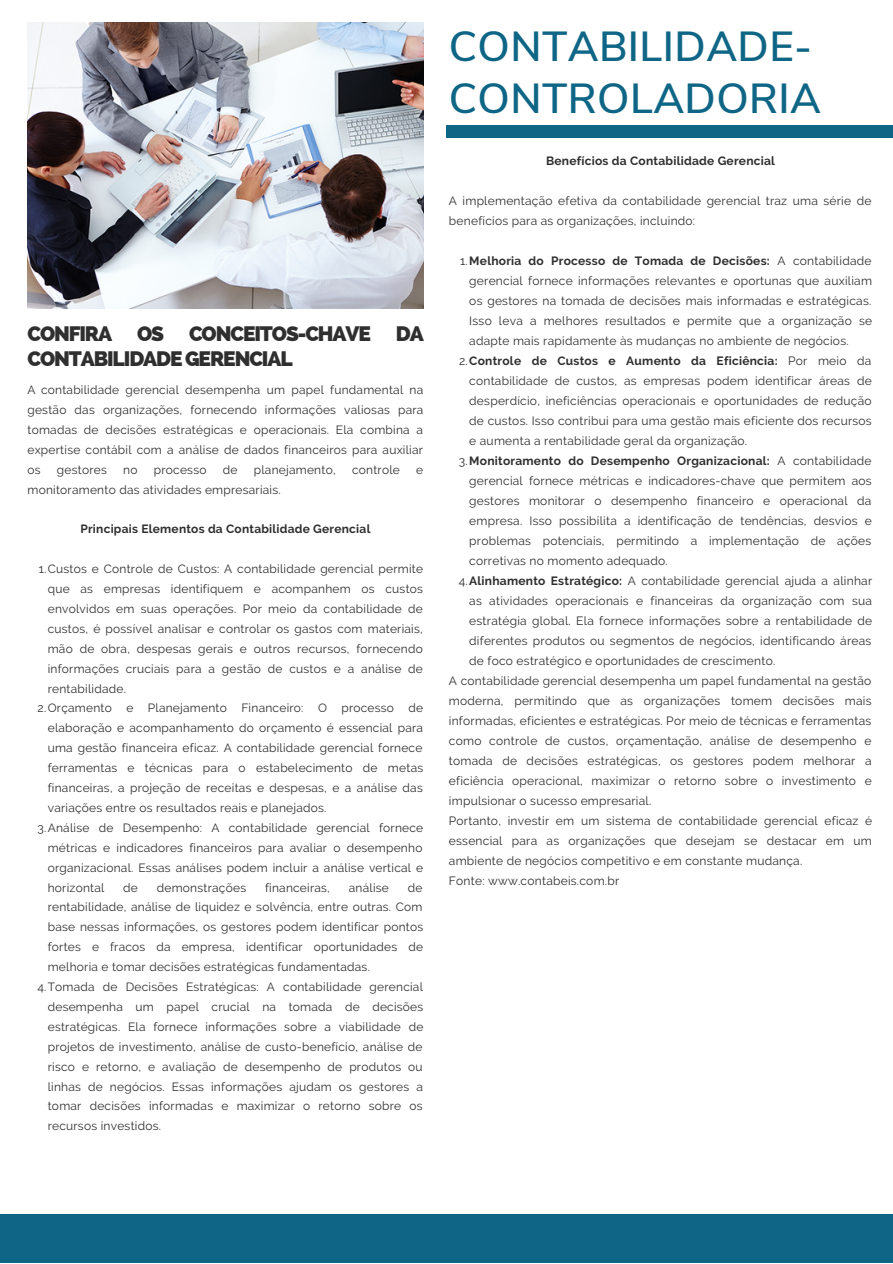
<style>
.page{position:relative;width:893px;height:1264px;background:#fff}
.page>*{position:absolute;margin:0;border:0;box-sizing:border-box;transform-origin:0 0}
.t1{font:600 42px/52.8px "Nunito Sans";letter-spacing:.01em;color:#0e6585}
.t2{font:800 21px/25px "Raleway";letter-spacing:-.055em;color:#2f2f2f}
.t3{font:12px/20px "Raleway";letter-spacing:.02em;color:#2f2f2f;text-align:justify}
.t4{font:700 12px "Raleway";letter-spacing:.02em;color:#2f2f2f}
.s1{font-weight:700}
</style>
<div class="page">
<div style="left:0;top:1214px;width:892px;height:48px;background:#0e6585"></div>
<img style="left:27px;top:23px;width:396px;height:285px">
<div style="left:446px;top:125px;width:446px;height:13px;background:#0e6585"></div>
<p class="t2" style="left:27px;top:321px;width:398px">CONFIRA OS CONCEITOS-CHAVE DA<br>CONTABILIDADE GERENCIAL</p>
<p class="t3" style="left:27px;top:380px;width:397px">A contabilidade gerencial desempenha um papel fundamental na gestão das organizações, fornecendo informações valiosas para tomadas de decisões estratégicas e operacionais. Ela combina a expertise contábil com a análise de dados financeiros para auxiliar os</p>
<p class="t3" style="left:57px;top:459px;width:51px">gestores</p>
<p class="t3" style="left:123px;top:459px;width:16px">no</p>
<p class="t3" style="left:154px;top:459px;width:54px">processo</p>
<p class="t3" style="left:223px;top:459px;width:16px">de</p>
<p class="t3" style="left:254px;top:459px;width:83px">planejamento,</p>
<p class="t3" style="left:352px;top:459px;width:49px">controle</p>
<p class="t3" style="left:416px;top:459px;width:9px">e</p>
<p class="t3" style="left:27px;top:479px;width:255px">monitoramento das atividades empresariais.</p>
<p class="t4" style="left:80px;top:522px;width:291px">Principais Elementos da Contabilidade Gerencial</p>
<p class="t3" style="left:48px;top:559px;width:377px;text-indent:-9px">1.Custos e Controle de Custos: A contabilidade gerencial permite que as empresas identifiquem e acompanhem os custos envolvidos em suas operações. Por meio da contabilidade de custos, é possível analisar e controlar os gastos com materiais, mão de obra, despesas gerais e outros recursos, fornecendo informações cruciais para a gestão de custos e a análise de rentabilidade.</p>
<p class="t3" style="left:48px;top:698px;width:377px;text-indent:-10px">2.Orçamento e Planejamento Financeiro: O processo de elaboração e acompanhamento do orçamento é essencial para uma gestão financeira eficaz. A contabilidade gerencial fornece ferramentas e técnicas para o estabelecimento de metas financeiras, a projeção de receitas e despesas, e a análise das variações entre os resultados reais e planejados.</p>
<p class="t3" style="left:48px;top:817px;width:377px;text-indent:-10px">3.Análise de Desempenho: A contabilidade gerencial fornece métricas e indicadores financeiros para avaliar o desempenho organizacional. Essas análises podem incluir a análise vertical e horizontal</p>
<p class="t3" style="left:123px;top:877px;width:16px">de</p>
<p class="t3" style="left:157px;top:877px;width:91px">demonstrações</p>
<p class="t3" style="left:265px;top:877px;width:66px">financeiras,</p>
<p class="t3" style="left:349px;top:877px;width:42px">análise</p>
<p class="t3" style="left:48px;top:877px;width:377px;text-indent:360px">de rentabilidade, análise de liquidez e solvência, entre outras. Com base nessas informações, os gestores podem identificar pontos fortes e fracos da empresa, identificar oportunidades de melhoria e tomar decisões estratégicas fundamentadas.</p>
<p class="t3" style="left:48px;top:976px;width:377px;text-indent:-10px">4.Tomada de Decisões Estratégicas: A contabilidade gerencial desempenha um papel crucial na tomada de decisões estratégicas. Ela fornece informações sobre a viabilidade de projetos de investimento, análise de custo-benefício, análise de risco e retorno, e avaliação de desempenho de produtos ou linhas de negócios. Essas informações ajudam os gestores a tomar decisões informadas e maximizar o retorno sobre os recursos investidos.</p>
<p class="t1" style="left:449px;top:20px;width:374px">CONTABILIDADE-<br>CONTROLADORIA</p>
<p class="t4" style="left:546px;top:154px;width:230px">Benefícios da Contabilidade Gerencial</p>
<p class="t3" style="left:449px;top:191px;width:424px">A implementação efetiva da contabilidade gerencial traz uma série de benefícios para as organizações, incluindo:</p>
<p class="t3" style="left:469px;top:251px;width:404px;text-indent:-9px">1.<span class="s1">Melhoria do Processo de Tomada de Decisões:</span> A contabilidade gerencial fornece informações relevantes e oportunas que auxiliam os gestores na tomada de decisões mais informadas e estratégicas.<br>Isso leva a melhores resultados e permite que a organização se adapte mais rapidamente às mudanças no ambiente de negócios.</p>
<p class="t3" style="left:469px;top:351px;width:404px;text-indent:-10px">2.<span class="s1">Controle de Custos e Aumento da Eficiência:</span> Por meio da contabilidade de custos, as empresas podem identificar áreas de desperdício, ineficiências operacionais e oportunidades de redução de custos. Isso contribui para uma gestão mais eficiente dos recursos e aumenta a rentabilidade geral da organização.</p>
<p class="t3" style="left:469px;top:451px;width:404px;text-indent:-10px">3.<span class="s1">Monitoramento do Desempenho Organizacional:</span> A contabilidade gerencial fornece métricas e indicadores-chave que permitem aos gestores monitorar o desempenho financeiro e operacional da empresa. Isso possibilita a identificação de tendências, desvios e problemas potenciais, permitindo a implementação de ações corretivas no momento adequado.</p>
<p class="t3" style="left:469px;top:571px;width:404px;text-indent:-10px">4.<span class="s1">Alinhamento Estratégico:</span> A contabilidade gerencial ajuda a alinhar as atividades operacionais e financeiras da organização com sua estratégia global. Ela fornece informações sobre a rentabilidade de diferentes produtos ou segmentos de negócios, identificando áreas de foco estratégico e oportunidades de crescimento.</p>
<p class="t3" style="left:449px;top:671px;width:424px">A contabilidade gerencial desempenha um papel fundamental na gestão moderna, permitindo que as organizações tomem decisões mais informadas, eficientes e estratégicas. Por meio de técnicas e ferramentas como controle de custos, orçamentação, análise de desempenho e tomada de decisões estratégicas, os gestores podem melhorar a eficiência operacional, maximizar o retorno sobre o investimento e impulsionar o sucesso empresarial.</p>
<p class="t3" style="left:449px;top:811px;width:425px">Portanto, investir em um sistema de contabilidade gerencial eficaz é essencial para as organizações que desejam se destacar em um ambiente de negócios competitivo e em constante mudança.</p>
<p class="t3" style="left:449px;top:870px;width:172px">Fonte: www.contabeis.com.br</p>
</div>
